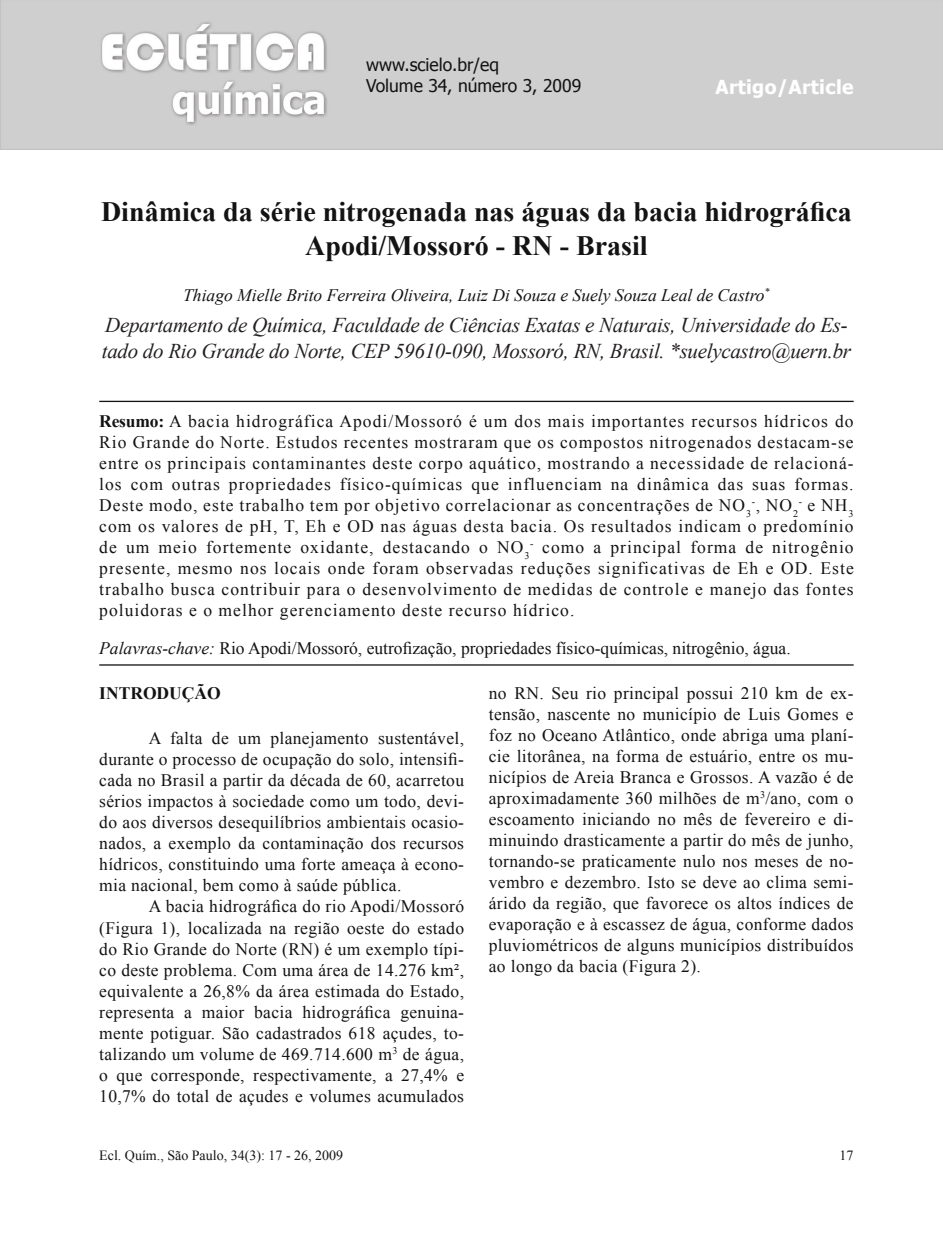
<style>
.page{position:relative;width:943px;height:1241px;background:#fff}
.page>*{position:absolute;margin:0;border:0;box-sizing:border-box;transform-origin:0 0}
.Título_Artigo{font:700 28px/33.6px "Times New Roman";color:#131313;text-align:center}
.Instituições{font:italic 21px/25.2px "Times New Roman";letter-spacing:-.015em;color:#231f20}
.Corpo_de_Texto{font:700 19.25px "Tahoma";letter-spacing:.02em;color:#fff}
.Corpo_de_Texto-2{font:17.5px/21px "Times New Roman";letter-spacing:.02em;color:#131313;text-align:justify}
.Abstract{font:17.5px/21px "Times New Roman";letter-spacing:.06em;color:#131313;text-align:justify}
.Keywords{font:17.5px "Times New Roman";color:#131313}
.Nomes{font:italic 17.5px "Times New Roman";color:#131313}
.t1{font:17.5px/21px "Tahoma";color:#131313}
.Tópicos{font:700 17.5px "Times New Roman";color:#131313}
.t2{font:14px "Times New Roman";color:#131313}
.s1{font-weight:700}
.s2{font-style:italic}
</style>
<div class="page">
<img style="left:0;top:0;width:943px;height:150px">
<hr style="left:99px;top:400px;width:754px;height:2px;background:#131313">
<hr style="left:99px;top:664px;width:754px;height:1px;background:#131313">
<p class="t1" style="left:366px;top:54px;width:217px">www.scielo.br/eq<br>Volume 34, número 3, 2009</p>
<p class="Corpo_de_Texto" style="left:715px;top:74px;width:140px">Artigo/Article</p>
<p class="Título_Artigo" style="left:101px;top:194px;width:752px">Dinâmica da série nitrogenada nas águas da bacia hidrográfica<br>Apodi/Mossoró - RN - Brasil</p>
<p class="Nomes" style="left:183px;top:283px;width:588px">Thiago Mielle Brito Ferreira Oliveira, Luiz Di Souza e Suely Souza Leal de Castro<sup>*</sup></p>
<p class="Instituições" style="left:102px;top:312px;width:750px">Departamento de Química, Faculdade de Ciências Exatas e Naturais, Universidade do Es&shy;tado do Rio Grande do Norte, CEP 59610-090, Mossoró, RN, Brasil. *suelycastro@uern.br</p>
<p class="Abstract" style="left:99px;top:410px;width:756px"><span class="s1">Resumo:</span> A bacia hidrográfica Apodi/Mossoró é um dos mais importantes recursos hídricos do Rio Grande do Norte. Estudos recentes mostraram que os compostos nitrogenados destacam-se entre os principais contaminantes deste corpo aquático, mostrando a necessidade de relacioná&shy;los com outras propriedades físico-químicas que influenciam na dinâmica das suas formas.<br>Deste modo, este trabalho tem por objetivo correlacionar as concentrações de NO<sub>3</sub><sup>-</sup>, NO<sub>2</sub><sup>-</sup> e NH<sub>3 </sub>com os valores de pH, T, Eh e OD nas águas desta bacia. Os resultados indicam o predomínio de um meio fortemente oxidante, destacando o NO<sub>3</sub><sup>-</sup> como a principal forma de nitrogênio presente, mesmo nos locais onde foram observadas reduções significativas de Eh e OD. Este trabalho busca contribuir para o desenvolvimento de medidas de controle e manejo das fontes poluidoras e o melhor gerenciamento deste recurso hídrico.</p>
<p class="Keywords" style="left:99px;top:636px;width:693px"><span class="s2">Palavras-chave:</span> Rio Apodi/Mossoró, eutrofização, propriedades físico-químicas, nitrogênio, água.</p>
<p class="Tópicos" style="left:99px;top:680px;width:123px">INTRODUÇÃO</p>
<p class="Corpo_de_Texto-2" style="left:99px;top:727px;width:366px;text-indent:50px">A falta de um planejamento sustentável, durante o processo de ocupação do solo, intensifi&shy;cada no Brasil a partir da década de 60, acarretou sérios impactos à sociedade como um todo, devi&shy;do aos diversos desequilíbrios ambientais ocasio&shy;nados, a exemplo da contaminação dos recursos hídricos, constituindo uma forte ameaça à econo&shy;mia nacional, bem como à saúde pública.</p>
<p class="Corpo_de_Texto-2" style="left:99px;top:895px;width:366px;text-indent:50px">A bacia hidrográfica do rio Apodi/Mossoró (Figura 1), localizada na região oeste do estado do Rio Grande do Norte (RN) é um exemplo típi&shy;co deste problema. Com uma área de 14.276 km², equivalente a 26,8% da área estimada do Estado, representa a maior bacia hidrográfica genuina&shy;mente potiguar. São cadastrados 618 açudes, to&shy;talizando um volume de 469.714.600 m<sup>3</sup> de água, o que corresponde, respectivamente, a 27,4% e 10,7% do total de açudes e volumes acumulados</p>
<p class="Corpo_de_Texto-2" style="left:489px;top:682px;width:366px">no RN. Seu rio principal possui 210 km de ex&shy;tensão, nascente no município de Luis Gomes e foz no Oceano Atlântico, onde abriga uma planí&shy;cie litorânea, na forma de estuário, entre os mu&shy;nicípios de Areia Branca e Grossos. A vazão é de aproximadamente 360 milhões de m<sup>3</sup>/ano, com o escoamento iniciando no mês de fevereiro e di&shy;minuindo drasticamente a partir do mês de junho, tornando-se praticamente nulo nos meses de no&shy;vembro e dezembro. Isto se deve ao clima semi&shy;árido da região, que favorece os altos índices de evaporação e à escassez de água, conforme dados pluviométricos de alguns municípios distribuídos ao longo da bacia (Figura 2).</p>
<p class="t2" style="left:99px;top:1146px;width:245px">Ecl. Quím., São Paulo, 34(3): 17 - 26, 2009</p>
<p class="t2" style="left:839px;top:1145px;width:15px">17</p>
</div>
